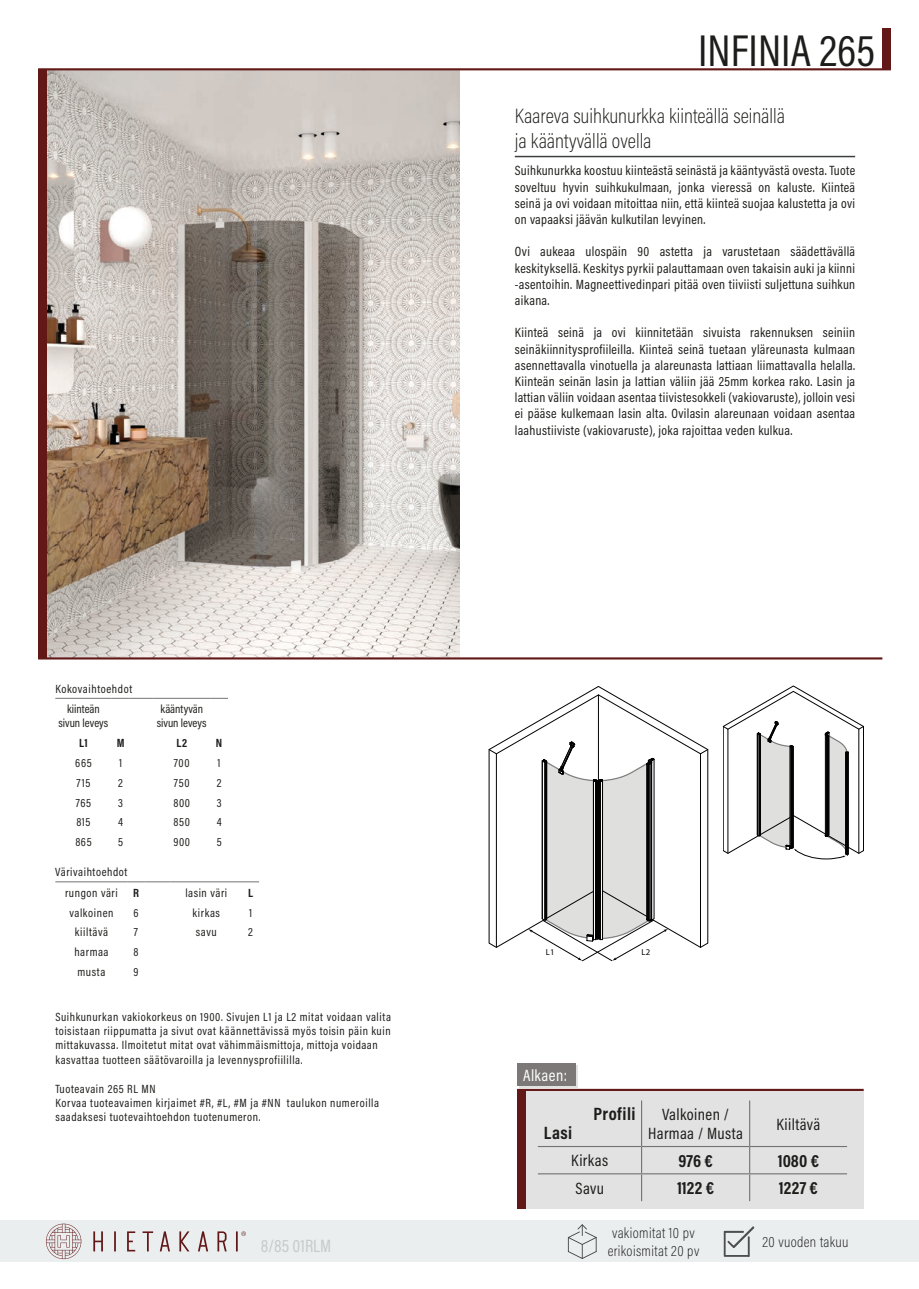
<style>
.page{position:relative;width:919px;height:1289px;background:#fff}
.page>*{position:absolute;margin:0;border:0;box-sizing:border-box;transform-origin:0 0}
.t1{font:45px "Acumin Pro Cond";color:#1d1d1b}
.t2{font:200 21px/25.2px "Acumin Pro Cond";color:#1d1d1b}
.t3{font:700 18px "Acumin Pro Cond";letter-spacing:.025em;color:#1d1d1b}
.t4{font:18px "Acumin Pro Cond";color:#c7cacc}
.t5{font:16.5px/19.8px "Acumin Pro Cond";letter-spacing:.025em;color:#1d1d1b;text-align:center}
.t6{font:16.5px "Acumin Pro Cond";letter-spacing:.025em;color:#fff}
.t7{font:200 15px/18px "Acumin Pro Cond";letter-spacing:.025em;color:#1d1d1b;text-align:center}
.t8{font:13.5px/16.2px "Acumin Pro Cond";letter-spacing:.025em;color:#1d1d1b;text-align:justify}
.t9{font:12px/14.4px "Acumin Pro Cond";letter-spacing:.05em;color:#1d1d1b}
.t10{font:12px/14.4px "Acumin Pro Cond";color:#1d1d1b;text-align:center}
.t11{font:700 12px "Acumin Pro Cond";color:#1d1d1b}
.t12{font:8.7px "Myriad Pro";color:#020203}
</style>
<div class="page">
<img style="left:47px;top:70px;width:412px;height:587px">
<div style="left:0;top:1220px;width:918px;height:42px;background:#eaeeef"></div>
<hr style="left:38px;top:657px;width:844px;height:2px;background:#621817">
<hr style="left:38px;top:68px;width:852px;height:2px;background:#621817">
<div style="left:38px;top:69px;width:9px;height:589px;background:#621817"></div>
<div style="left:882px;top:29px;width:8px;height:40px;background:#621817"></div>
<hr style="left:55px;top:698px;width:57px;height:1px;background:#737373">
<svg style="left:112px;top:698px;width:41px;height:1px"></svg>
<hr style="left:153px;top:698px;width:57px;height:1px;background:#737373">
<svg style="left:210px;top:698px;width:18px;height:1px"></svg>
<hr style="left:514px;top:156px;width:341px;height:1px;background:#3d4041">
<svg style="left:114px;top:1231px;width:2px;height:20px"></svg>
<svg style="left:93px;top:1231px;width:10px;height:20px"></svg>
<svg style="left:160px;top:1231px;width:10px;height:20px"></svg>
<svg style="left:198px;top:1231px;width:10px;height:20px"></svg>
<svg style="left:127px;top:1231px;width:8px;height:20px"></svg>
<svg style="left:143px;top:1231px;width:10px;height:20px"></svg>
<svg style="left:179px;top:1231px;width:10px;height:20px"></svg>
<svg style="left:217px;top:1231px;width:10px;height:20px"></svg>
<svg style="left:46px;top:1223px;width:35px;height:35px"></svg>
<svg style="left:236px;top:1231px;width:10px;height:20px"></svg>
<hr style="left:55px;top:881px;width:73px;height:1px;background:#737373">
<svg style="left:128px;top:881px;width:42px;height:1px"></svg>
<hr style="left:170px;top:881px;width:72px;height:1px;background:#737373">
<svg style="left:242px;top:881px;width:17px;height:1px"></svg>
<svg style="left:723px;top:1226px;width:31px;height:31px"></svg>
<svg style="left:568px;top:1224px;width:28px;height:34px"></svg>
<svg style="left:488px;top:694px;width:220px;height:267px"></svg>
<svg style="left:722px;top:685px;width:141px;height:174px"></svg>
<div style="left:526px;top:1089px;width:337px;height:119px;background:#e2e2e3"></div>
<hr style="left:517px;top:1088px;width:346px;height:2px;background:#621817">
<div style="left:517px;top:1088px;width:9px;height:120px;background:#621817"></div>
<hr style="left:641px;top:1100px;width:1px;height:45px;background:#737373">
<hr style="left:538px;top:1145px;width:103px;height:2px;background:#737373">
<hr style="left:641px;top:1145px;width:108px;height:2px;background:#737373">
<hr style="left:749px;top:1145px;width:98px;height:2px;background:#737373">
<hr style="left:538px;top:1173px;width:103px;height:1px;background:#737373">
<hr style="left:641px;top:1173px;width:108px;height:1px;background:#737373">
<svg style="left:641px;top:1147px;width:1px;height:54px"></svg>
<hr style="left:749px;top:1173px;width:98px;height:1px;background:#737373">
<hr style="left:749px;top:1100px;width:1px;height:45px;background:#737373">
<svg style="left:749px;top:1147px;width:1px;height:54px"></svg>
<div style="left:519px;top:1064px;width:58px;height:23px;background:#7b7877"></div>
<div style="left:517px;top:1063px;width:58px;height:22px;background:#7b7877"></div>
<h1 class="t1" style="left:698px;top:21px;width:178px">INFINIA 265</h1>
<p class="t9" style="left:55px;top:681px;width:78px">Kokovaihtoehdot</p>
<p class="t10" style="left:59px;top:701px;width:51px">kiinteän sivun leveys</p>
<p class="t10" style="left:157px;top:701px;width:51px">kääntyvän sivun leveys</p>
<p class="t11" style="left:79px;top:735px;width:10px">L1</p>
<p class="t11" style="left:117px;top:735px;width:9px">M</p>
<p class="t11" style="left:176px;top:735px;width:12px">L2</p>
<p class="t11" style="left:216px;top:735px;width:8px">N</p>
<p class="t9" style="left:75px;top:755px;width:18px">665</p>
<p class="t9" style="left:119px;top:755px;width:5px">1</p>
<p class="t9" style="left:174px;top:755px;width:17px">700</p>
<p class="t9" style="left:217px;top:755px;width:5px">1</p>
<p class="t9" style="left:77px;top:775px;width:15px">715</p>
<p class="t9" style="left:118px;top:775px;width:6px">2</p>
<p class="t9" style="left:174px;top:775px;width:17px">750</p>
<p class="t9" style="left:217px;top:775px;width:6px">2</p>
<p class="t9" style="left:76px;top:795px;width:17px">765</p>
<p class="t9" style="left:118px;top:795px;width:6px">3</p>
<p class="t9" style="left:173px;top:795px;width:18px">800</p>
<p class="t9" style="left:217px;top:795px;width:6px">3</p>
<p class="t9" style="left:76px;top:815px;width:16px">815</p>
<p class="t9" style="left:118px;top:815px;width:6px">4</p>
<p class="t9" style="left:173px;top:815px;width:18px">850</p>
<p class="t9" style="left:217px;top:815px;width:6px">4</p>
<p class="t9" style="left:75px;top:834px;width:18px">865</p>
<p class="t9" style="left:118px;top:834px;width:6px">5</p>
<p class="t9" style="left:173px;top:834px;width:18px">900</p>
<p class="t9" style="left:217px;top:834px;width:6px">5</p>
<p class="t9" style="left:55px;top:864px;width:74px">Värivaihtoehdot</p>
<p class="t9" style="left:65px;top:885px;width:54px">rungon väri</p>
<p class="t11" style="left:133px;top:884px;width:7px">R</p>
<p class="t9" style="left:185px;top:885px;width:43px">lasin väri</p>
<p class="t11" style="left:248px;top:884px;width:6px">L</p>
<p class="t9" style="left:69px;top:904px;width:45px">valkoinen</p>
<p class="t9" style="left:133px;top:904px;width:7px">6</p>
<p class="t9" style="left:192px;top:904px;width:29px">kirkas</p>
<p class="t9" style="left:249px;top:904px;width:5px">1</p>
<p class="t9" style="left:75px;top:924px;width:35px">kiiltävä</p>
<p class="t9" style="left:134px;top:924px;width:6px">7</p>
<p class="t9" style="left:196px;top:924px;width:22px">savu</p>
<p class="t9" style="left:248px;top:924px;width:6px">2</p>
<p class="t9" style="left:74px;top:944px;width:36px">harmaa</p>
<p class="t9" style="left:133px;top:944px;width:7px">8</p>
<p class="t9" style="left:77px;top:964px;width:29px">musta</p>
<p class="t9" style="left:133px;top:964px;width:7px">9</p>
<p class="t9" style="left:55px;top:1008px;width:337px">Suihkunurkan vakiokorkeus on 1900. Sivujen L1 ja L2 mitat voidaan valita toisistaan riippumatta ja sivut ovat käännettävissä myös toisin päin kuin mittakuvassa. Ilmoitetut mitat ovat vähimmäismittoja, mittoja voidaan kasvattaa tuotteen säätövaroilla ja levennysprofiililla.</p>
<p class="t9" style="left:55px;top:1080px;width:325px">Tuoteavain 265 RL MN<br>Korvaa tuoteavaimen kirjaimet #R, #L, #M ja #NN taulukon numeroilla saadaksesi tuotevaihtoehdon tuotenumeron.</p>
<h2 class="t2" style="left:514px;top:102px;width:272px">Kaareva suihkunurkka kiinteällä seinällä ja kääntyvällä ovella</h2>
<p class="t8" style="left:514px;top:162px;width:342px">Suihkunurkka koostuu kiinteästä seinästä ja kääntyvästä ovesta. Tuote soveltuu hyvin suihkukulmaan, jonka vieressä on kaluste. Kiinteä seinä ja ovi voidaan mitoittaa niin, että kiinteä suojaa kalustetta ja ovi on vapaaksi jäävän kulkutilan levyinen.</p>
<p class="t8" style="left:514px;top:243px;width:342px">Ovi aukeaa ulospäin 90 astetta ja varustetaan säädettävällä keskityksellä. Keskitys pyrkii palauttamaan oven takaisin auki ja kiinni -asentoihin. Magneettivedinpari pitää oven tiiviisti suljettuna suihkun aikana.</p>
<p class="t8" style="left:514px;top:324px;width:342px">Kiinteä seinä ja ovi kiinnitetään sivuista rakennuksen seiniin seinäkiinnitysprofiileilla. Kiinteä seinä tuetaan yläreunasta kulmaan asennettavalla vinotuella ja alareunasta lattiaan liimattavalla helalla.<br>Kiinteän seinän lasin ja lattian väliin jää 25mm korkea rako. Lasin ja lattian väliin voidaan asentaa tiivistesokkeli (vakiovaruste), jolloin vesi ei pääse kulkemaan lasin alta. Ovilasin alareunaan voidaan asentaa laahustiiviste (vakiovaruste), joka rajoittaa veden kulkua.</p>
<p class="t12" style="left:546px;top:946px;width:10px">L1</p>
<p class="t12" style="left:641px;top:946px;width:10px">L2</p>
<p class="t6" style="left:523px;top:1064px;width:45px">Alkaen:</p>
<h3 class="t3" style="left:544px;top:1121px;width:30px">Lasi</h3>
<h3 class="t3" style="left:593px;top:1101px;width:43px">Profili</h3>
<p class="t5" style="left:648px;top:1103px;width:96px">Valkoinen /<br>Harmaa / Musta</p>
<p class="t5" style="left:776px;top:1113px;width:45px">Kiiltävä</p>
<p class="t5" style="left:571px;top:1150px;width:38px">Kirkas</p>
<h3 class="t3" style="left:678px;top:1148px;width:36px">976 €</h3>
<h3 class="t3" style="left:777px;top:1148px;width:43px">1080 €</h3>
<p class="t5" style="left:575px;top:1177px;width:30px">Savu</p>
<h3 class="t3" style="left:677px;top:1175px;width:38px">1122 €</h3>
<h3 class="t3" style="left:778px;top:1175px;width:41px">1227 €</h3>
<h3 class="t4" style="left:261px;top:1233px;width:72px">8/85 01RLM</h3>
<p class="t7" style="left:607px;top:1223px;width:93px">vakiomitat 10 pv erikoismitat 20 pv</p>
<p class="t7" style="left:762px;top:1232px;width:88px">20 vuoden takuu</p>
</div>
